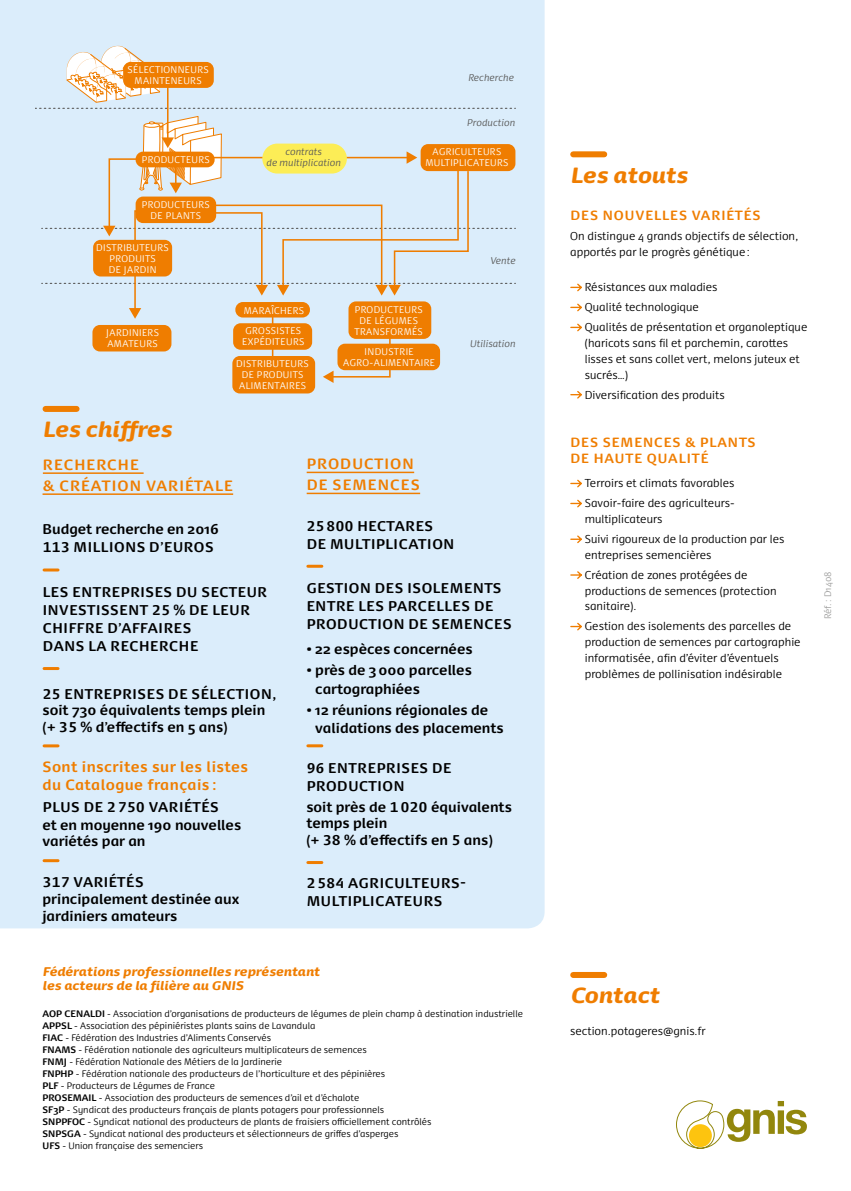
<style>
.page{position:relative;width:851px;height:1191px;background:#fff}
.page>*{position:absolute;margin:0;border:0;box-sizing:border-box;transform-origin:0 0}
.t1{font:italic 900 21px "Dancer Pro";color:#ef7d00}
.t2{font:700 14.25px/21px "Dancer Pro";letter-spacing:.075em;color:#ef7d00}
.t3{font:700 14.25px/18px "Dancer Pro";letter-spacing:.03em;color:#ef7d00}
.t4{font:700 13.5px/16.5px "Dancer Pro";color:#000}
.t5{font:700 13.5px/18px "Dancer Pro";letter-spacing:.045em;color:#000}
.t6{font:700 12.75px/16.5px "Dancer Pro";letter-spacing:.075em;color:#ef7d00}
.t7{font:italic 900 12px/14.4px "Dancer Pro";color:#ef7d00}
.t8{font:300 10.95px/15.8px "Dancer Pro";color:#000}
.t9{font:300 9.3px/11.1px "Dancer Pro";letter-spacing:.04em;color:#fff;text-align:center}
.t10{font:italic 300 9.3px/10.8px "Dancer Pro";color:#575756;text-align:center}
.t11{font:300 9px/12px "Dancer Pro";color:#000}
.t12{font:300 9px "Dancer Pro";color:#9d9d9c}
.s1{font-weight:700}
</style>
<div class="page">
<div style="left:0;top:0;width:544px;height:928px;background:#dbedfb"></div>
<hr style="left:43px;top:472px;width:101px;height:2px;background:#ef7d00">
<hr style="left:43px;top:493px;width:190px;height:2px;background:#ef7d00">
<div style="left:46px;top:406px;width:31px;height:6px;background:#ef7d00"></div>
<hr style="left:44px;top:568px;width:14px;height:3px;background:#ef7d00">
<hr style="left:44px;top:667px;width:14px;height:3px;background:#ef7d00">
<hr style="left:44px;top:744px;width:14px;height:3px;background:#ef7d00">
<hr style="left:44px;top:859px;width:14px;height:3px;background:#ef7d00">
<div style="left:573px;top:151px;width:31px;height:6px;background:#ef7d00"></div>
<svg style="left:570px;top:283px;width:12px;height:9px"></svg>
<svg style="left:570px;top:303px;width:12px;height:9px"></svg>
<svg style="left:570px;top:323px;width:12px;height:9px"></svg>
<svg style="left:570px;top:391px;width:12px;height:8px"></svg>
<svg style="left:570px;top:479px;width:12px;height:9px"></svg>
<svg style="left:570px;top:499px;width:12px;height:9px"></svg>
<svg style="left:570px;top:535px;width:12px;height:9px"></svg>
<svg style="left:570px;top:571px;width:12px;height:8px"></svg>
<svg style="left:570px;top:622px;width:12px;height:9px"></svg>
<svg style="left:35px;top:44px;width:480px;height:339px;background:#deded6"></svg>
<hr style="left:272px;top:311px;width:1px;height:59px;background:#ef7d00">
<div style="left:235px;top:302px;width:75px;height:15px;background:#ef7d00;border-radius:7px"></div>
<div style="left:233px;top:323px;width:79px;height:27px;background:#ef7d00;border-radius:7px"></div>
<div style="left:232px;top:356px;width:83px;height:37px;background:#ef7d00;border-radius:7px"></div>
<div style="left:123px;top:62px;width:91px;height:26px;background:#ef7d00;border-radius:7px"></div>
<div style="left:573px;top:972px;width:31px;height:6px;background:#ef7d00"></div>
<hr style="left:306px;top:471px;width:108px;height:2px;background:#ef7d00">
<hr style="left:306px;top:492px;width:114px;height:2px;background:#ef7d00">
<hr style="left:308px;top:565px;width:14px;height:3px;background:#ef7d00">
<hr style="left:308px;top:744px;width:14px;height:3px;background:#ef7d00">
<hr style="left:308px;top:861px;width:14px;height:3px;background:#ef7d00">
<svg style="left:676px;top:1100px;width:130px;height:48px"></svg>
<div style="left:688px;top:1124px;width:23px;height:23px;background:#fdc40f;border-radius:50%"></div>
<p class="t9" style="left:127px;top:64px;width:83px">SÉLECTIONNEURS<br>MAINTENEURS</p>
<p class="t9" style="left:142px;top:153px;width:70px">PRODUCTEURS</p>
<p class="t9" style="left:142px;top:198px;width:70px">PRODUCTEURS<br>DE PLANTS</p>
<p class="t9" style="left:96px;top:241px;width:74px">DISTRIBUTEURS<br>PRODUITS<br>DE JARDIN</p>
<p class="t9" style="left:106px;top:327px;width:54px;text-align:left">JARDINIERS<br>AMATEURS</p>
<p class="t10" style="left:266px;top:146px;width:76px">contrats<br>de multiplication</p>
<p class="t10" style="left:468px;top:72px;width:47px">Recherche</p>
<p class="t10" style="left:467px;top:117px;width:50px">Production</p>
<p class="t9" style="left:425px;top:146px;width:85px">AGRICULTEURS<br>MULTIPLICATEURS</p>
<p class="t10" style="left:490px;top:254px;width:27px">Vente</p>
<p class="t9" style="left:244px;top:300px;width:62px;line-height:20.2px;text-align:left">MARAÎCHERS<br>GROSSISTES</p>
<p class="t9" style="left:242px;top:336px;width:64px">EXPÉDITEURS</p>
<p class="t9" style="left:236px;top:358px;width:74px">DISTRIBUTEURS<br>DE PRODUITS<br>ALIMENTAIRES</p>
<p class="t9" style="left:354px;top:303px;width:70px">PRODUCTEURS<br>DE LÉGUMES<br>TRANSFORMÉS</p>
<p class="t9" style="left:343px;top:345px;width:93px">INDUSTRIE<br>AGRO-ALIMENTAIRE</p>
<p class="t10" style="left:470px;top:338px;width:47px">Utilisation</p>
<h1 class="t1" style="left:43px;top:413px;width:131px">Les chiffres</h1>
<h2 class="t2" style="left:43px;top:454px;width:192px">RECHERCHE<br>&amp; CRÉATION VARIÉTALE</h2>
<h3 class="t4" style="left:43px;top:520px;width:178px;line-height:18px">Budget recherche en 2016<br>113 MILLIONS D’EUROS</h3>
<h3 class="t5" style="left:43px;top:582px;width:226px">LES ENTREPRISES DU SECTEUR<br>INVESTISSENT 25 % DE LEUR<br>CHIFFRE D’AFFAIRES<br>DANS LA RECHERCHE</h3>
<h3 class="t4" style="left:43px;top:684px;width:235px">25 ENTREPRISES DE SÉLECTION, soit 730 équivalents temps plein (+ 35 % d’effectifs en 5 ans)</h3>
<h2 class="t3" style="left:43px;top:757px;width:207px">Sont inscrites sur les listes du Catalogue français :</h2>
<h3 class="t4" style="left:43px;top:797px;width:200px;line-height:17.7px">PLUS DE 2 750 VARIÉTÉS<br>et en moyenne 190 nouvelles</h3>
<h3 class="t4" style="left:43px;top:832px;width:104px">variétés par an</h3>
<h3 class="t4" style="left:43px;top:872px;width:198px;line-height:17.7px">317 VARIÉTÉS principalement destinée aux</h3>
<h3 class="t4" style="left:43px;top:907px;width:136px">jardiniers amateurs</h3>
<h2 class="t2" style="left:306px;top:453px;width:115px">PRODUCTION<br>DE SEMENCES</h2>
<h3 class="t5" style="left:306px;top:516px;width:149px">25 800 HECTARES<br>DE MULTIPLICATION</h3>
<h3 class="t5" style="left:306px;top:578px;width:206px">GESTION DES ISOLEMENTS<br>ENTRE LES PARCELLES DE<br>PRODUCTION DE SEMENCES</h3>
<h3 class="t4" style="left:306px;top:640px;width:168px">• 22 espèces concernées</h3>
<h3 class="t4" style="left:315px;top:661px;width:158px;line-height:18px;text-indent:-9px">• près de 3000 parcelles cartographiées</h3>
<h3 class="t4" style="left:315px;top:700px;width:190px;line-height:18px;text-indent:-9px">• 12 réunions régionales de validations des placements</h3>
<h3 class="t5" style="left:306px;top:758px;width:146px">96 ENTREPRISES DE<br>PRODUCTION</h3>
<h3 class="t4" style="left:306px;top:797px;width:207px">soit près de 1 020 équivalents temps plein<br>(+ 38 % d’effectifs en 5 ans)</h3>
<h3 class="t5" style="left:306px;top:873px;width:161px">2 584 AGRICULTEURS-<br>MULTIPLICATEURS</h3>
<h3 class="t7" style="left:43px;top:963px;width:278px">Fédérations professionnelles représentant les acteurs de la filière au GNIS</h3>
<p class="t11" style="left:43px;top:1007px;width:482px"><span class="s1">AOP CENALDI</span> - Association d’organisations de producteurs de légumes de plein champ à destination industrielle <span class="s1">APPSL</span> - Association des pépiniéristes plants sains de Lavandula<br><span class="s1">FIAC</span> - Fédération des Industries d’Aliments Conservés<br><span class="s1">FNAMS</span> - Fédération nationale des agriculteurs multiplicateurs de semences<br><span class="s1">FNMJ</span> - Fédération Nationale des Métiers de la Jardinerie<br><span class="s1">FNPHP</span> - Fédération nationale des producteurs de l’horticulture et des pépinières<br><span class="s1">PLF</span> - Producteurs de Légumes de France<br><span class="s1">PROSEMAIL</span> - Association des producteurs de semences d’ail et d’échalote<br><span class="s1">SF3P</span> - Syndicat des producteurs français de plants potagers pour professionnels<br><span class="s1">SNPPFOC</span> - Syndicat national des producteurs de plants de fraisiers officiellement contrôlés<br><span class="s1">SNPSGA</span> - Syndicat national des producteurs et sélectionneurs de griffes d’asperges<br><span class="s1">UFS</span> - Union française des semenciers</p>
<h1 class="t1" style="left:570px;top:159px;width:119px">Les atouts</h1>
<h3 class="t6" style="left:570px;top:206px;width:191px">DES NOUVELLES VARIÉTÉS</h3>
<p class="t8" style="left:570px;top:227px;width:230px">On distingue 4 grands objectifs de sélection, apportés par le progrès génétique:</p>
<p class="t8" style="left:584px;top:277px;width:224px;line-height:20px">Résistances aux maladies<br>Qualité technologique<br>Qualités de présentation et organoleptique</p>
<p class="t8" style="left:584px;top:335px;width:216px">(haricots sans fil et parchemin, carottes lisses et sans collet vert, melons juteux et sucrés…)</p>
<p class="t8" style="left:584px;top:386px;width:141px">Diversification des produits</p>
<h3 class="t6" style="left:570px;top:433px;width:187px">DES SEMENCES &amp; PLANTS<br>DE HAUTE QUALITÉ</h3>
<p class="t8" style="left:584px;top:473px;width:151px;line-height:20px">Terroirs et climats favorables<br>Savoir-faire des agriculteurs-</p>
<p class="t8" style="left:584px;top:509px;width:201px;line-height:20px">multiplicateurs<br>Suivi rigoureux de la production par les</p>
<p class="t8" style="left:584px;top:544px;width:164px;line-height:20px">entreprises semencières<br>Création de zones protégées de</p>
<p class="t8" style="left:584px;top:582px;width:193px">productions de semences (protection sanitaire).</p>
<p class="t8" style="left:584px;top:618px;width:217px">Gestion des isolements des parcelles de production de semences par cartographie informatisée, afin d’éviter d’éventuels problèmes de pollinisation indésirable</p>
<p class="t12" style="left:821px;top:619px;width:49px;rotate:-90deg">Réf.: D1408</p>
<h1 class="t1" style="left:570px;top:979px;width:91px">Contact</h1>
<p class="t8" style="left:570px;top:1023px;width:137px">section.potageres@gnis.fr</p>
</div>
